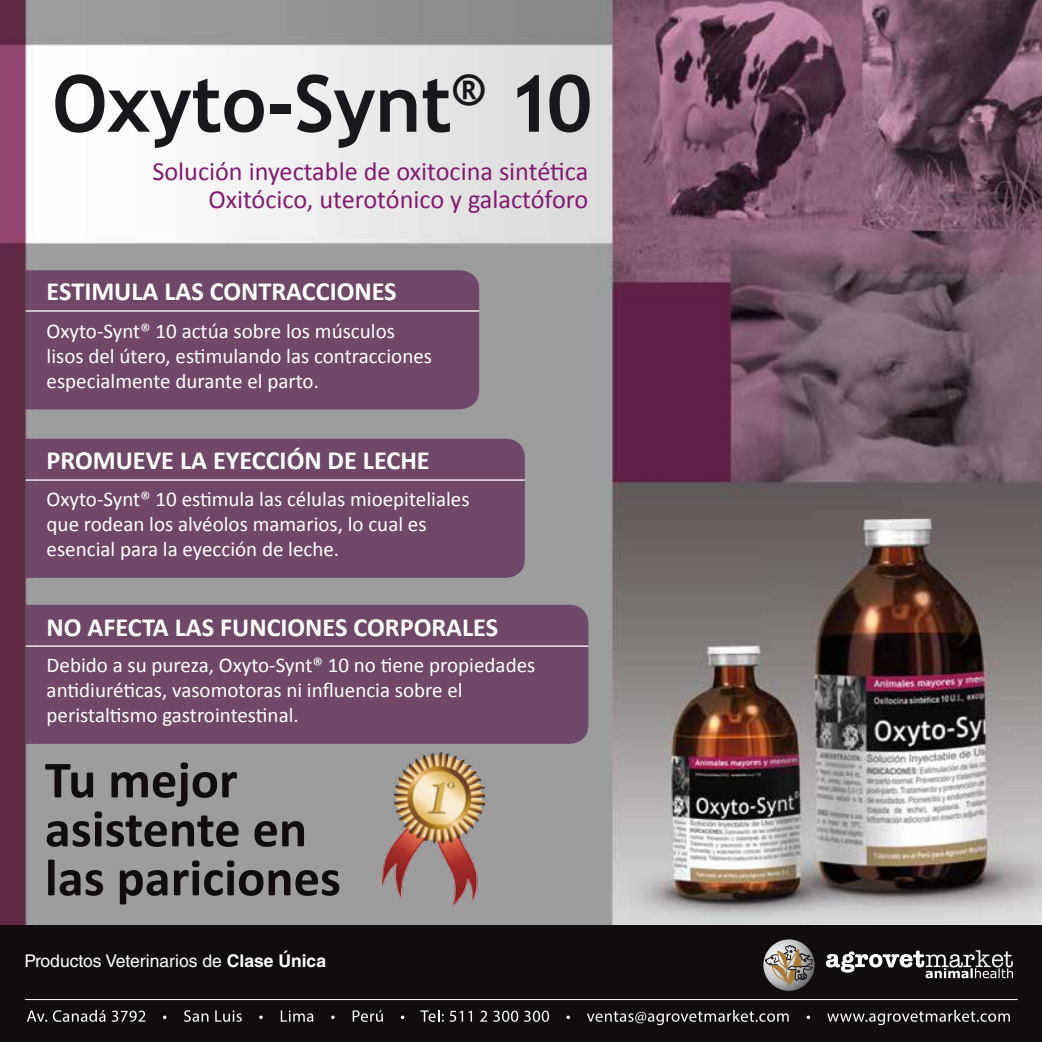
<style>
.page{position:relative;width:1042px;height:1042px;background:#fff}
.page>*{position:absolute;margin:0;border:0;box-sizing:border-box;transform-origin:0 0}
.t1{font:700 78.75px "Trebuchet MS";letter-spacing:-.01em;color:#1a171c}
.t2{font:700 52.5px/49px "Calibri";color:#110c0d}
.t3{font:700 26.25px "Calibri";color:#fff}
.t4{font:26.25px/28px "Calibri";color:#821a72;text-align:right}
.t5{font:21px/25.2px "Calibri";color:#fff}
.t6{font:17.5px "Helvetica LT Std";color:#fff}
.s1{font-weight:700}
</style>
<div class="page">
<img style="left:0;top:0;width:1042px;height:925px">
<div style="left:0;top:925px;width:1042px;height:117px;background:#110c0d"></div>
<div style="left:26px;top:270px;width:453px;height:139px;background:#6f4869"></div>
<div style="left:26px;top:439px;width:499px;height:139px;background:#6f4869"></div>
<hr style="left:26px;top:310px;width:453px;height:2px;background:#fff">
<hr style="left:26px;top:479px;width:499px;height:2px;background:#fff">
<div style="left:26px;top:605px;width:562px;height:139px;background:#6f4869"></div>
<hr style="left:26px;top:645px;width:562px;height:2px;background:#fff">
<img style="left:383px;top:753px;width:101px;height:153px">
<hr style="left:25px;top:999px;width:992px;height:1px;background:#fff">
<svg style="left:763px;top:939px;width:51px;height:52px"></svg>
<svg style="left:765px;top:945px;width:48px;height:40px;background:#968c80"></svg>
<svg style="left:826px;top:950px;width:187px;height:28px"></svg>
<svg style="left:27px;top:1010px;width:20px;height:12px"></svg>
<svg style="left:53px;top:1010px;width:52px;height:12px"></svg>
<svg style="left:112px;top:1010px;width:33px;height:12px"></svg>
<svg style="left:184px;top:1010px;width:24px;height:12px"></svg>
<svg style="left:215px;top:1010px;width:27px;height:12px"></svg>
<svg style="left:259px;top:1015px;width:4px;height:4px"></svg>
<svg style="left:281px;top:1010px;width:32px;height:12px"></svg>
<svg style="left:331px;top:1015px;width:4px;height:4px"></svg>
<svg style="left:353px;top:1010px;width:30px;height:12px"></svg>
<svg style="left:401px;top:1015px;width:3px;height:4px"></svg>
<svg style="left:420px;top:1010px;width:52px;height:12px"></svg>
<svg style="left:480px;top:1010px;width:7px;height:11px"></svg>
<svg style="left:493px;top:1010px;width:25px;height:12px"></svg>
<svg style="left:524px;top:1010px;width:25px;height:12px"></svg>
<svg style="left:566px;top:1015px;width:4px;height:4px"></svg>
<svg style="left:587px;top:1010px;width:202px;height:15px"></svg>
<svg style="left:806px;top:1015px;width:4px;height:4px"></svg>
<svg style="left:827px;top:1010px;width:183px;height:15px"></svg>
<h1 class="t1" style="left:52px;top:55px;width:542px">Oxyto-Synt<sup>®</sup> 10</h1>
<p class="t4" style="left:152px;top:156px;width:437px">Solución inyectable de oxitocina sintética<br>Oxitócico, uterotónico y galactóforo</p>
<p class="t3" style="left:47px;top:273px;width:351px">ESTIMULA LAS CONTRACCIONES</p>
<p class="t5" style="left:47px;top:317px;width:387px">Oxyto-Synt® 10 actúa sobre los músculos lisos del útero, estimulando las contracciones especialmente durante el parto.</p>
<p class="t3" style="left:47px;top:442px;width:385px">PROMUEVE LA EYECCIÓN DE LECHE</p>
<p class="t5" style="left:47px;top:485px;width:424px">Oxyto-Synt® 10 estimula las células mioepiteliales que rodean los alvéolos mamarios, lo cual es esencial para la eyección de leche.</p>
<p class="t3" style="left:47px;top:609px;width:453px">NO AFECTA LAS FUNCIONES CORPORALES</p>
<p class="t5" style="left:47px;top:652px;width:490px">Debido a su pureza, Oxyto-Synt® 10 no tiene propiedades antidiuréticas, vasomotoras ni influencia sobre el peristaltismo gastrointestinal.</p>
<h2 class="t2" style="left:45px;top:753px;width:297px">Tu mejor asistente en las pariciones</h2>
<p class="t6" style="left:24px;top:950px;width:303px">Productos Veterinarios de <span class="s1">Clase Única</span></p>
</div>
